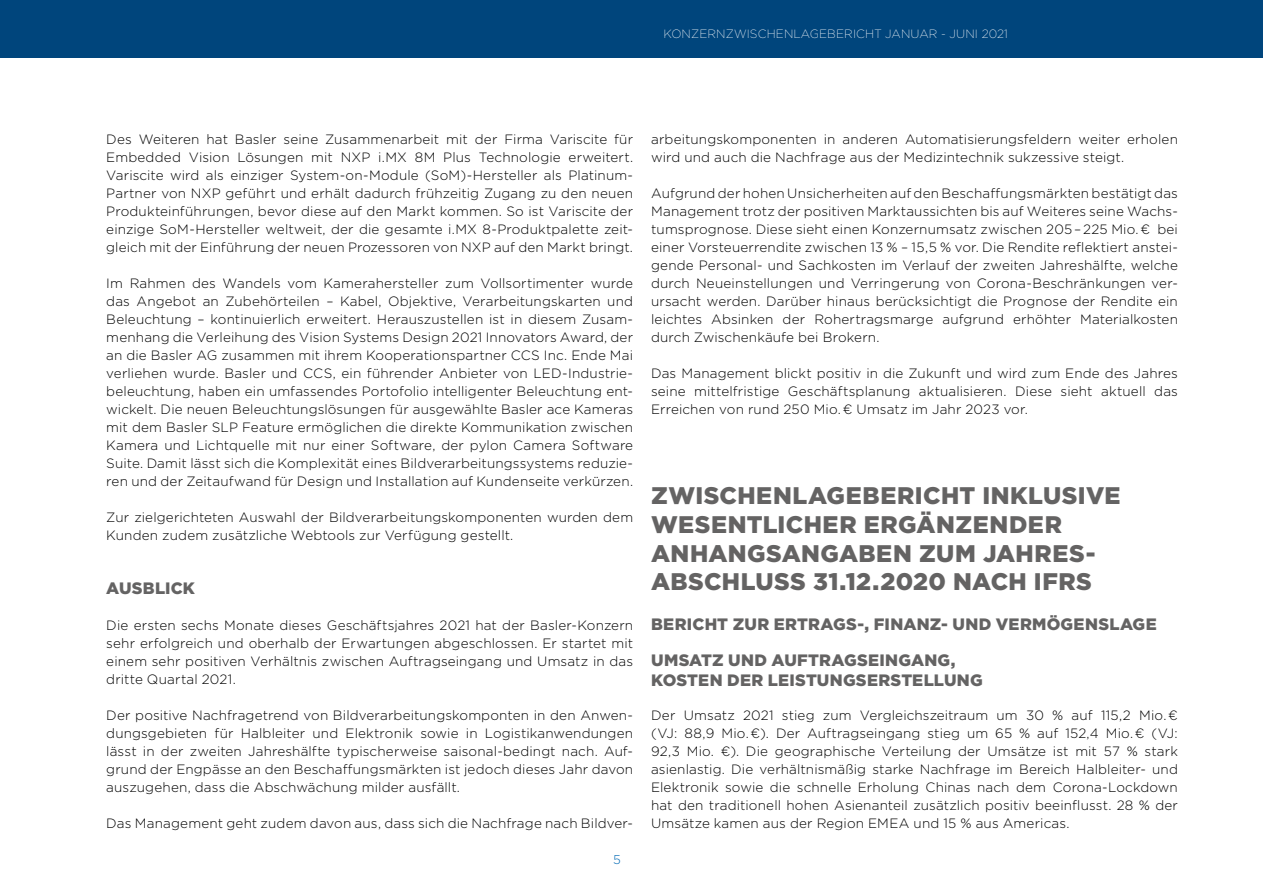
<style>
.page{position:relative;width:1263px;height:893px;background:#fff}
.page>*{position:absolute;margin:0;border:0;box-sizing:border-box;transform-origin:0 0}
.t1{font:900 24px/28.8px "Gotham";letter-spacing:.02em;color:#646363}
.t2{font:900 16.5px/19.8px "Gotham";letter-spacing:.015em;color:#646363}
.Fließtext{font:300 13.5px/18px "Gotham";letter-spacing:.01em;color:#000;text-align:justify}
.t3{font:300 12.75px "Gotham";color:#0069b4}
.t4{font:200 12px "Gotham";letter-spacing:.01em;color:#fff}
</style>
<div class="page">
<div style="left:0;top:0;width:1263px;height:57px;background:#00457c"></div>
<p class="t4" style="left:663px;top:26px;width:346px">KONZERNZWISCHENLAGEBERICHT JANUAR - JUNI 2021</p>
<p class="Fließtext" style="left:106px;top:130px;width:528px">Des Weiteren hat Basler seine Zusammenarbeit mit der Firma Variscite für Embedded Vision Lösungen mit NXP i.MX 8M Plus Technologie erweitert.<br>Variscite wird als einziger System-on-Module (SoM)-Hersteller als Platinum-Partner von NXP geführt und erhält dadurch frühzeitig Zugang zu den neuen Produkteinführungen, bevor diese auf den Markt kommen. So ist Variscite der einzige SoM-Hersteller weltweit, der die gesamte i.MX 8-Produktpalette zeit&shy;gleich mit der Einführung der neuen Prozessoren von NXP auf den Markt bringt.</p>
<p class="Fließtext" style="left:106px;top:274px;width:528px">Im Rahmen des Wandels vom Kamerahersteller zum Vollsortimenter wurde das Angebot an Zubehörteilen – Kabel, Objektive, Verarbeitungskarten und Beleuchtung – kontinuierlich erweitert. Herauszustellen ist in diesem Zusam&shy;menhang die Verleihung des Vision Systems Design 2021 Innovators Award, der an die Basler AG zusammen mit ihrem Kooperationspartner CCS Inc. Ende Mai verliehen wurde. Basler und CCS, ein führender Anbieter von LED-Industrie&shy;beleuchtung, haben ein umfassendes Portofolio intelligenter Beleuchtung ent&shy;wickelt. Die neuen Beleuchtungslösungen für ausgewählte Basler ace Kameras mit dem Basler SLP Feature ermöglichen die direkte Kommunikation zwischen Kamera und Lichtquelle mit nur einer Software, der pylon Camera Software Suite. Damit lässt sich die Komplexität eines Bildverarbeitungssystems reduzie&shy;ren und der Zeitaufwand für Design und Installation auf Kundenseite verkürzen.</p>
<p class="Fließtext" style="left:106px;top:508px;width:528px">Zur zielgerichteten Auswahl der Bildverarbeitungskomponenten wurden dem<br>Kunden zudem zusätzliche Webtools zur Verfügung gestellt.</p>
<h2 class="t2" style="left:106px;top:578px;width:90px">AUSBLICK</h2>
<p class="Fließtext" style="left:106px;top:616px;width:528px">Die ersten sechs Monate dieses Geschäftsjahres 2021 hat der Basler-Konzern sehr erfolgreich und oberhalb der Erwartungen abgeschlossen. Er startet mit einem sehr positiven Verhältnis zwischen Auftragseingang und Umsatz in das dritte Quartal 2021.</p>
<p class="Fließtext" style="left:106px;top:706px;width:528px">Der positive Nachfragetrend von Bildverarbeitungskomponten in den Anwen&shy;dungsgebieten für Halbleiter und Elektronik sowie in Logistikanwendungen lässt in der zweiten Jahreshälfte typischerweise saisonal-bedingt nach. Auf&shy;grund der Engpässe an den Beschaffungsmärkten ist jedoch dieses Jahr davon auszugehen, dass die Abschwächung milder ausfällt.</p>
<p class="Fließtext" style="left:106px;top:814px;width:528px">Das Management geht zudem davon aus, dass sich die Nachfrage nach Bildver-</p>
<p class="t3" style="left:613px;top:852px;width:9px">5</p>
<p class="Fließtext" style="left:651px;top:130px;width:528px">arbeitungskomponenten in anderen Automatisierungsfeldern weiter erholen wird und auch die Nachfrage aus der Medizintechnik sukzessive steigt.</p>
<p class="Fließtext" style="left:651px;top:184px;width:528px">Aufgrund der hohen Unsicherheiten auf den Beschaffungsmärkten bestätigt das Management trotz der positiven Marktaussichten bis auf Weiteres seine Wachs&shy;tumsprognose. Diese sieht einen Konzernumsatz zwischen 205 – 225 Mio. € bei einer Vorsteuerrendite zwischen 13 % – 15,5 % vor. Die Rendite reflektiert anstei&shy;gende Personal- und Sachkosten im Verlauf der zweiten Jahreshälfte, welche durch Neueinstellungen und Verringerung von Corona-Beschränkungen ver&shy;ursacht werden. Darüber hinaus berücksichtigt die Prognose der Rendite ein leichtes Absinken der Rohertragsmarge aufgrund erhöhter Materialkosten durch Zwischenkäufe bei Brokern.</p>
<p class="Fließtext" style="left:651px;top:364px;width:528px">Das Management blickt positiv in die Zukunft und wird zum Ende des Jahres seine mittelfristige Geschäftsplanung aktualisieren. Diese sieht aktuell das Erreichen von rund 250 Mio. € Umsatz im Jahr 2023 vor.</p>
<h1 class="t1" style="left:651px;top:481px;width:471px">ZWISCHENLAGEBERICHT INKLUSIVE<br>WESENTLICHER ERGÄNZENDER<br>ANHANGSANGABEN ZUM JAHRES-<br>ABSCHLUSS 31.12.2020 NACH IFRS</h1>
<h2 class="t2" style="left:651px;top:614px;width:507px">BERICHT ZUR ERTRAGS-, FINANZ- UND VERMÖGENSLAGE</h2>
<h2 class="t2" style="left:651px;top:650px;width:333px">UMSATZ UND AUFTRAGSEINGANG,<br>KOSTEN DER LEISTUNGSERSTELLUNG</h2>
<p class="Fließtext" style="left:651px;top:706px;width:528px">Der Umsatz 2021 stieg zum Vergleichszeitraum um 30 % auf 115,2 Mio. € (VJ: 88,9 Mio. €). Der Auftragseingang stieg um 65 % auf 152,4 Mio. € (VJ:<br>92,3 Mio. €). Die geographische Verteilung der Umsätze ist mit 57 % stark asienlastig. Die verhältnismäßig starke Nachfrage im Bereich Halbleiter- und Elektronik sowie die schnelle Erholung Chinas nach dem Corona-Lockdown hat den traditionell hohen Asienanteil zusätzlich positiv beeinflusst. 28 % der Umsätze kamen aus der Region EMEA und 15 % aus Americas.</p>
</div>
